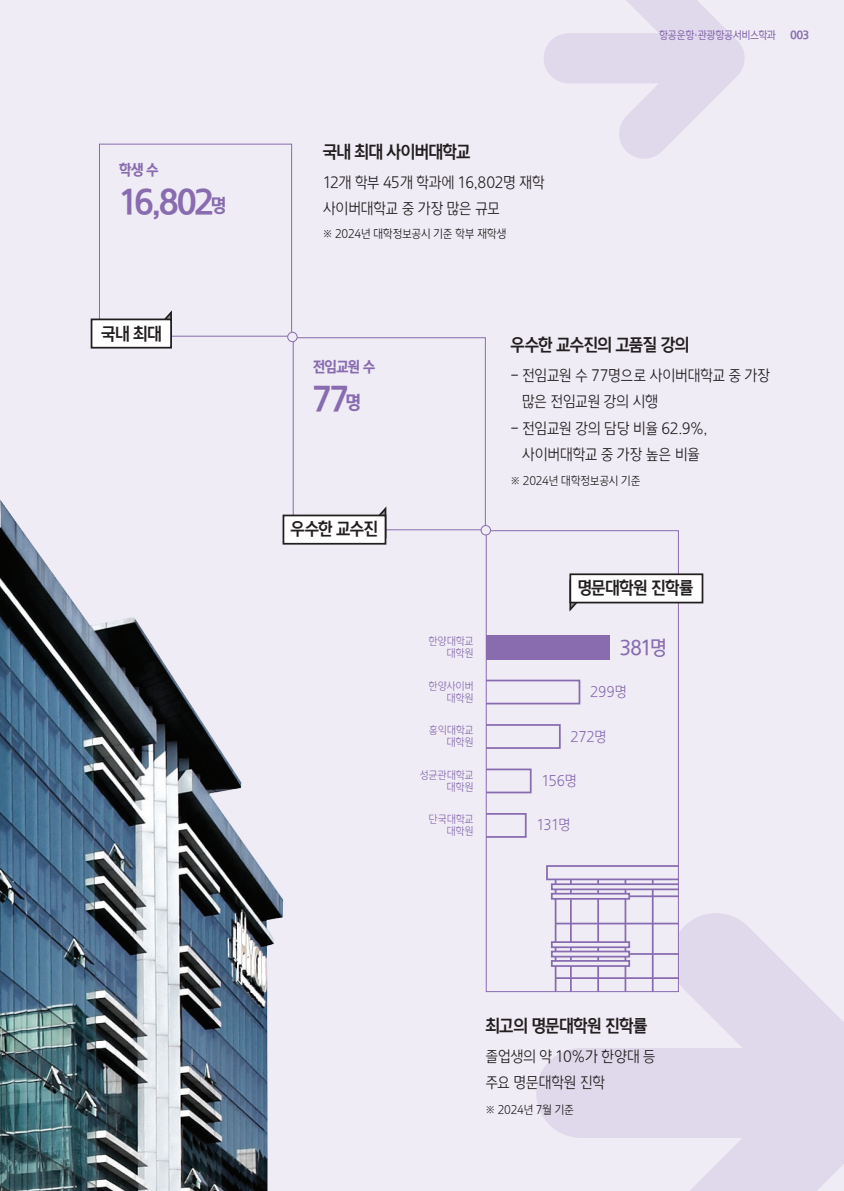
<style>
.page{position:relative;width:844px;height:1191px;background:#fff}
.page>*{position:absolute;margin:0;border:0;box-sizing:border-box;transform-origin:0 0}
.t1{font:31.5px "HYCU Gothic EB";letter-spacing:-.05em;color:#886caf}
.t2{font:19.25px "HYCU Gothic M";color:#886caf}
.t3{font:16.62px "HYCU Gothic B";letter-spacing:-.025em;color:#231f20}
.t4{font:14.88px/26.2px "HYCU Gothic L";letter-spacing:-.02em;color:#231f20}
.t5{font:14.88px "HYCU Gothic L";letter-spacing:-.04em;color:#231f20}
.t6{font:14px "HYCU Gothic L";letter-spacing:-.04em;color:#886caf}
.t7{font:14px "HYCU Gothic EB";letter-spacing:-.02em;color:#886caf}
.t8{font:11.38px "HYCU Gothic L";letter-spacing:-.025em;color:#231f20}
.t9{font:10.5px "HYCU Gothic L";letter-spacing:.005em;color:#886caf}
.t10{font:10.5px "HYCU Gothic M";letter-spacing:-.01em;color:#886caf}
.t11{font:10.5px "HYCU Gothic EB";color:#886caf}
.s1{font-size:17.5px}
</style>
<div class="page">
<div style="left:0;top:0;width:843px;height:1191px;background:#efecf5"></div>
<img style="left:0;top:489px;width:307px;height:702px">
<svg style="left:536px;top:908px;width:307px;height:283px;fill:#e0d9eb"></svg>
<svg style="left:544px;top:0;width:201px;height:159px"></svg>
<div style="left:99px;top:144px;width:193px;height:192px;background:#efecf5;border:1px solid #886caf"></div>
<div style="left:293px;top:337px;width:192px;height:193px;background:#efecf5;border:1px solid #886caf"></div>
<div style="left:486px;top:530px;width:192px;height:461px;background:#efecf5"></div>
<hr style="left:679px;top:876px;width:1px;height:115px;background:#886caf">
<svg style="left:546px;top:865px;width:130px;height:124px"></svg>
<svg style="left:550px;top:892px;width:80px;height:7px"></svg>
<svg style="left:550px;top:941px;width:80px;height:7px"></svg>
<svg style="left:550px;top:950px;width:80px;height:7px"></svg>
<svg style="left:550px;top:960px;width:80px;height:7px"></svg>
<div style="left:486px;top:530px;width:192px;height:461px;border:1px solid #886caf"></div>
<div style="left:287px;top:332px;width:10px;height:10px;background:#efecf5;border-radius:50%"></div>
<div style="left:287px;top:332px;width:10px;height:10px;border:1px solid #886caf;border-radius:50%"></div>
<div style="left:481px;top:525px;width:9px;height:10px;background:#efecf5;border-radius:50%"></div>
<div style="left:480px;top:525px;width:10px;height:10px;border:1px solid #886caf;border-radius:50%"></div>
<div style="left:485px;top:679px;width:95px;height:25px;border:2px solid #886caf"></div>
<div style="left:485px;top:724px;width:75px;height:25px;border:2px solid #886caf"></div>
<div style="left:485px;top:768px;width:46px;height:25px;border:2px solid #886caf"></div>
<div style="left:485px;top:813px;width:41px;height:25px;border:2px solid #886caf"></div>
<div style="left:486px;top:635px;width:123px;height:25px;background:#886caf"></div>
<svg style="left:165px;top:310px;width:8px;height:27px"></svg>
<div style="left:91px;top:319px;width:80px;height:29px;background:#fff"></div>
<div style="left:91px;top:318px;width:81px;height:30px;border:2px solid #231f20"></div>
<svg style="left:379px;top:506px;width:8px;height:34px"></svg>
<div style="left:283px;top:515px;width:102px;height:29px;background:#fff"></div>
<div style="left:282px;top:514px;width:104px;height:30px;border:2px solid #231f20"></div>
<svg style="left:569px;top:603px;width:29px;height:9px"></svg>
<div style="left:570px;top:574px;width:132px;height:28px;background:#fff"></div>
<div style="left:569px;top:573px;width:134px;height:30px;border:2px solid #231f20"></div>
<p class="t7" style="left:119px;top:162px;width:41px">학생 수</p>
<p class="t1" style="left:119px;top:185px;width:108px">16,802<span class="s1">명</span></p>
<p class="t3" style="left:101px;top:324px;width:62px">국내 최대</p>
<p class="t3" style="left:322px;top:143px;width:149px">국내 최대 사이버대학교</p>
<p class="t5" style="left:322px;top:175px;width:223px">12개 학부 45개 학과에 16,802명 재학</p>
<p class="t4" style="left:322px;top:197px;width:179px">사이버대학교 중 가장 많은 규모</p>
<p class="t8" style="left:322px;top:228px;width:185px">※ 2024년 대학정보공시 기준 학부 재학생</p>
<p class="t10" style="left:659px;top:29px;width:118px">항공운항·관광항공서비스학과</p>
<p class="t11" style="left:790px;top:29px;width:20px">003</p>
<p class="t7" style="left:313px;top:359px;width:64px">전임교원 수</p>
<p class="t1" style="left:313px;top:382px;width:49px">77<span class="s1">명</span></p>
<p class="t3" style="left:290px;top:520px;width:89px">우수한 교수진</p>
<p class="t9" style="left:428px;top:636px;width:47px">한양대학교</p>
<p class="t9" style="left:446px;top:648px;width:29px">대학원</p>
<p class="t9" style="left:428px;top:680px;width:47px">한양사이버</p>
<p class="t9" style="left:446px;top:692px;width:29px">대학원</p>
<p class="t9" style="left:429px;top:724px;width:46px">홍익대학교</p>
<p class="t9" style="left:446px;top:737px;width:29px">대학원</p>
<p class="t9" style="left:419px;top:769px;width:56px">성균관대학교</p>
<p class="t9" style="left:446px;top:781px;width:29px">대학원</p>
<p class="t9" style="left:428px;top:813px;width:47px">단국대학교</p>
<p class="t9" style="left:446px;top:826px;width:29px">대학원</p>
<p class="t3" style="left:510px;top:336px;width:180px">우수한 교수진의 고품질 강의</p>
<p class="t4" style="left:521px;top:363px;width:249px;text-indent:-11px">- 전임교원 수 77명으로 사이버대학교 중 가장 많은 전임교원 강의 시행</p>
<p class="t4" style="left:510px;top:416px;width:198px;text-align:center">- 전임교원 강의 담당 비율 62.9%, 사이버대학교 중 가장 높은 비율</p>
<p class="t8" style="left:510px;top:474px;width:131px">※ 2024년 대학정보공시 기준</p>
<p class="t3" style="left:577px;top:579px;width:118px">명문대학원 진학률</p>
<p class="t2" style="left:619px;top:637px;width:48px">381명</p>
<p class="t6" style="left:590px;top:684px;width:38px">299명</p>
<p class="t6" style="left:570px;top:729px;width:37px">272명</p>
<p class="t6" style="left:541px;top:773px;width:36px">156명</p>
<p class="t6" style="left:536px;top:818px;width:35px">131명</p>
<p class="t3" style="left:485px;top:1016px;width:164px">최고의 명문대학원 진학률</p>
<p class="t4" style="left:485px;top:1044px;width:172px">졸업생의 약 10%가 한양대 등</p>
<p class="t4" style="left:485px;top:1070px;width:121px">주요 명문대학원 진학</p>
<p class="t8" style="left:485px;top:1103px;width:90px">※ 2024년 7월 기준</p>
</div>
